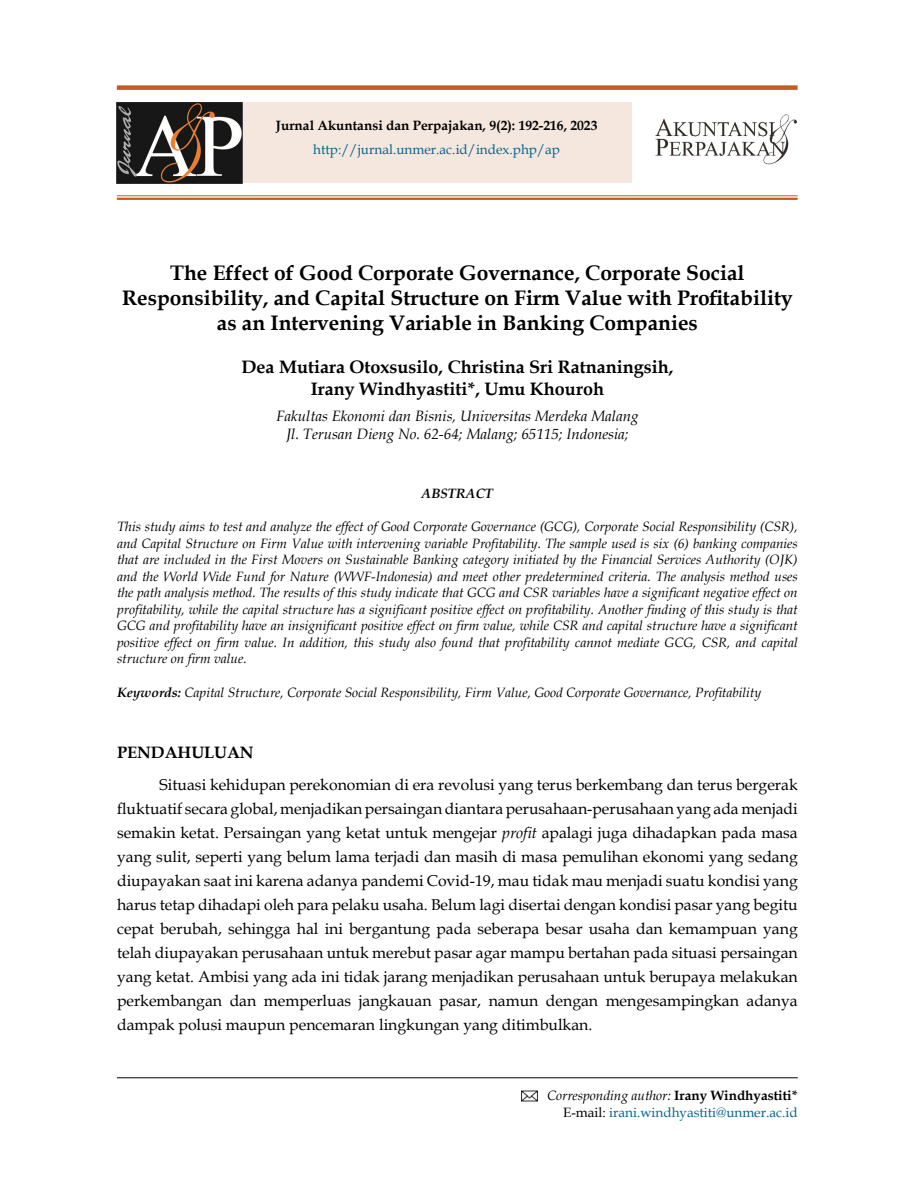
<style>
.page{position:relative;width:915px;height:1191px;background:#fff}
.page>*{position:absolute;margin:0;border:0;box-sizing:border-box;transform-origin:0 0}
.t1{font:700 21px/25.2px "Book Antiqua";color:#000;text-align:center}
.t2{font:700 18px/21.6px "Book Antiqua";color:#000;text-align:center}
.t3{font:700 16.5px "Book Antiqua";color:#000}
.t4{font:15.75px/24px "Book Antiqua";color:#000;text-align:justify}
.t5{font:italic 15px/18px "Book Antiqua";color:#000;text-align:center}
.t6{font:italic 13.5px/16.5px "Book Antiqua";color:#000;text-align:justify}
.t7{font:13.5px/16.5px "Book Antiqua";color:#07668d;text-align:right}
.t8{font:700 13.5px "Book Antiqua";color:#000}
.t9{font:13.5px "Book Antiqua";color:#03668c}
.t10{font:italic 700 13.5px "Book Antiqua";color:#000}
.s1{font-weight:700}
.s2{font-style:italic}
.s3{font-style:italic;color:#000}
.s4{font-weight:700;color:#000}
.s5{color:#000}
</style>
<div class="page">
<div style="left:228px;top:102px;width:404px;height:81px;background:#f5e7dd"></div>
<div style="left:117px;top:85px;width:680px;height:5px;background:#c35a28"></div>
<hr style="left:117px;top:195px;width:680px;height:1px;background:#c35a28">
<hr style="left:117px;top:198px;width:680px;height:2px;background:#c35a28">
<img style="left:521px;top:1090px;width:16px;height:11px">
<img style="left:117px;top:102px;width:125px;height:81px">
<img style="left:655px;top:114px;width:142px;height:51px">
<hr style="left:117px;top:1077px;width:680px;height:1px;background:#000">
<p class="t8" style="left:276px;top:116px;width:323px">Jurnal Akuntansi dan Perpajakan, 9(2): 192-216, 2023</p>
<p class="t9" style="left:313px;top:140px;width:248px">http://jurnal.unmer.ac.id/index.php/ap</p>
<h1 class="t1" style="left:122px;top:260px;width:672px">The Effect of Good Corporate Governance, Corporate Social<br>Responsibility, and Capital Structure on Firm Value with Profitability as an Intervening Variable in Banking Companies</h1>
<h2 class="t2" style="left:241px;top:356px;width:433px">Dea Mutiara Otoxsusilo, Christina Sri Ratnaningsih,<br>Irany Windhyastiti*, Umu Khouroh</h2>
<p class="t5" style="left:276px;top:407px;width:364px">Fakultas Ekonomi dan Bisnis, Universitas Merdeka Malang<br>Jl. Terusan Dieng No. 62-64; Malang; 65115; Indonesia;</p>
<p class="t10" style="left:421px;top:484px;width:73px">ABSTRACT</p>
<p class="t6" style="left:117px;top:518px;width:682px">This study aims to test and analyze the effect of Good Corporate Governance (GCG), Corporate Social Responsibility (CSR), and Capital Structure on Firm Value with intervening variable Profitability. The sample used is six (6) banking companies that are included in the First Movers on Sustainable Banking category initiated by the Financial Services Authority (OJK) and the World Wide Fund for Nature (WWF-Indonesia) and meet other predetermined criteria. The analysis method uses the path analysis method. The results of this study indicate that GCG and CSR variables have a significant negative effect on profitability, while the capital structure has a significant positive effect on profitability. Another finding of this study is that GCG and profitability have an insignificant positive effect on firm value, while CSR and capital structure have a significant positive effect on firm value. In addition, this study also found that profitability cannot mediate GCG, CSR, and capital structure on firm value.</p>
<p class="t6" style="left:117px;top:683px;width:645px"><span class="s1">Keywords:</span> Capital Structure, Corporate Social Responsibility, Firm Value, Good Corporate Governance, Profitability</p>
<p class="t3" style="left:117px;top:740px;width:138px">PENDAHULUAN</p>
<p class="t4" style="left:117px;top:772px;width:682px;text-indent:43px">Situasi kehidupan perekonomian di era revolusi yang terus berkembang dan terus bergerak fluktuatif secara global, menjadikan persaingan diantara perusahaan-perusahaan yang ada menjadi semakin ketat. Persaingan yang ketat untuk mengejar <span class="s2">profit</span> apalagi juga dihadapkan pada masa yang sulit, seperti yang belum lama terjadi dan masih di masa pemulihan ekonomi yang sedang diupayakan saat ini karena adanya pandemi Covid-19, mau tidak mau menjadi suatu kondisi yang harus tetap dihadapi oleh para pelaku usaha. Belum lagi disertai dengan kondisi pasar yang begitu cepat berubah, sehingga hal ini bergantung pada seberapa besar usaha dan kemampuan yang telah diupayakan perusahaan untuk merebut pasar agar mampu bertahan pada situasi persaingan yang ketat. Ambisi yang ada ini tidak jarang menjadikan perusahaan untuk berupaya melakukan perkembangan dan memperluas jangkauan pasar, namun dengan mengesampingkan adanya dampak polusi maupun pencemaran lingkungan yang ditimbulkan.</p>
<p class="t7" style="left:547px;top:1087px;width:252px"><span class="s3">Corresponding author:</span> <span class="s4">Irany Windhyastiti*<br></span><span class="s5">E-mail:</span> irani.windhyastiti@unmer.ac.id</p>
</div>
